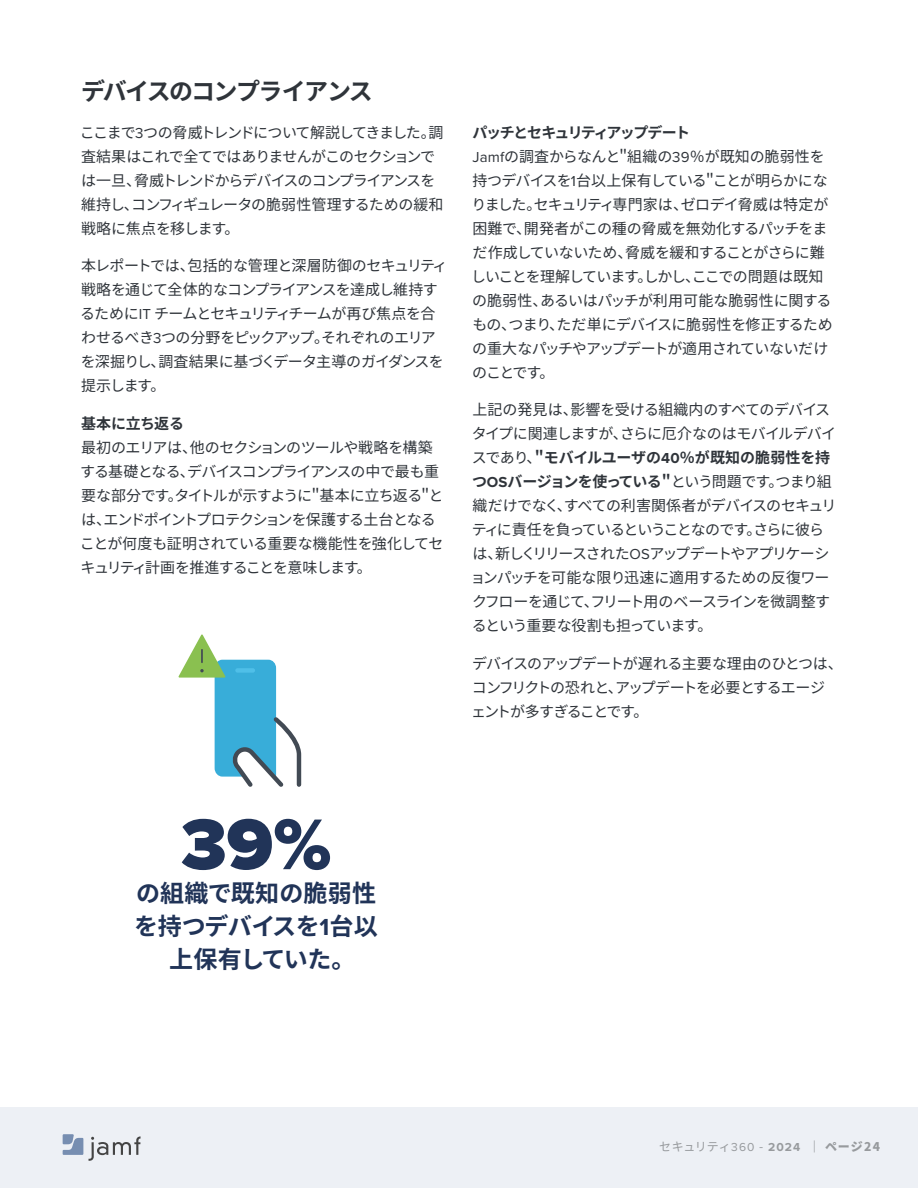
<style>
.page{position:relative;width:918px;height:1188px;background:#fff}
.page>*{position:absolute;margin:0;border:0;box-sizing:border-box;transform-origin:0 0}
.t1{font:900 74.4px "Proxima Nova";color:#213458}
.t2{font:700 24px/33px "Noto Sans CJ Kjp";letter-spacing:-.015em;color:#213458;text-align:center}
.H3_Section_header-US{font:700 24px "Noto Sans CJ Kjp";letter-spacing:-.07em;color:#2f343a}
.t3{font:15px/24px "Noto Sans CJ Kjp";letter-spacing:-.05em;color:#2f343a}
.t4{font:700 15px "Noto Sans CJ Kjp";letter-spacing:-.085em;color:#2f343a}
.t5{font:700 15px "Noto Sans CJ Kjp";letter-spacing:-.02em;color:#2f343a}
.t6{font:12px "Noto Sans CJ Kjp";letter-spacing:.005em;color:#979a9d}
.s1{font-family:"Proxima Nova"}
.s2{font-weight:700}
.s3{font-family:"Proxima Nova";font-weight:700}
.s4{font-weight:900}
</style>
<div class="page">
<div style="left:0;top:1107px;width:918px;height:81px;background:#edf0f5"></div>
<svg style="left:89px;top:1136px;width:52px;height:25px"></svg>
<svg style="left:63px;top:1134px;width:20px;height:21px"></svg>
<svg style="left:178px;top:634px;width:124px;height:153px"></svg>
<h3 class="H3_Section_header-US" style="left:81px;top:78px;width:293px">デバイスのコンプライアンス</h3>
<p class="t3" style="left:80px;top:120px;width:365px">ここまで<span class="s1">3</span>つの脅威トレンドについて解説してきました。調査結果はこれで全てではありませんがこのセクションでは一旦、脅威トレンドからデバイスのコンプライアンスを維持し、コンフィギュレータの脆弱性管理するための緩和戦略に焦点を移します。</p>
<p class="t3" style="left:80px;top:254px;width:369px">本レポートでは、包括的な管理と深層防御のセキュリティ戦略を通じて全体的なコンプライアンスを達成し維持するために<span class="s1">IT</span> チームとセキュリティチームが再び焦点を合わせるべき<span class="s1">3</span>つの分野をピックアップ。それぞれのエリアを深掘りし、調査結果に基づくデータ主導のガイダンスを提示します。</p>
<p class="t5" style="left:81px;top:415px;width:105px">基本に立ち返る</p>
<p class="t3" style="left:80px;top:435px;width:365px">最初のエリアは、他のセクションのツールや戦略を構築する基礎となる、デバイスコンプライアンスの中で最も重要な部分です。タイトルが示すように＂基本に立ち返る＂とは、エンドポイントプロテクションを保護する土台となることが何度も証明されている重要な機能性を強化してセキュリティ計画を推進することを意味します。</p>
<p class="t4" style="left:472px;top:124px;width:219px">パッチとセキュリティアップデート</p>
<p class="t3" style="left:471px;top:144px;width:363px"><span class="s1">Jamf</span>の調査からなんと＂組織の<span class="s1">39</span>％が既知の脆弱性を持つデバイスを<span class="s1">1</span>台以上保有している＂ことが明らかになりました。セキュリティ専門家は、ゼロデイ脅威は特定が困難で、開発者がこの種の脅威を無効化するパッチをまだ作成していないため、脅威を緩和することがさらに難しいことを理解しています。しかし、ここでの問題は既知の脆弱性、あるいはパッチが利用可能な脆弱性に関するもの、つまり、ただ単にデバイスに脆弱性を修正するための重大なパッチやアップデートが適用されていないだけのことです。</p>
<p class="t3" style="left:471px;top:398px;width:367px">上記の発見は、影響を受ける組織内のすべてのデバイスタイプに関連しますが、さらに厄介なのはモバイルデバイスであり、<span class="s2">＂モバイルユーザの</span><span class="s3">40</span><span class="s2">％が既知の脆弱性を持つ</span><span class="s3">OS</span><span class="s2">バージョンを使っている＂</span>という問題です。つまり組織だけでなく、すべての利害関係者がデバイスのセキュリティに責任を負っているということなのです。さらに彼らは、新しくリリースされた<span class="s1">OS</span>アップデートやアプリケーションパッチを可能な限り迅速に適用するための反復ワークフローを通じて、フリート用のベースラインを微調整するという重要な役割も担っています。</p>
<p class="t3" style="left:471px;top:651px;width:373px">デバイスのアップデートが遅れる主要な理由のひとつは、コンフリクトの恐れと、アップデートを必要とするエージェントが多すぎることです。</p>
<p class="t1" style="left:181px;top:789px;width:152px">39%</p>
<p class="t2" style="left:134px;top:877px;width:245px">の組織で既知の脆弱性を持つデバイスを<span class="s1">1</span>台以上保有していた。</p>
<p class="t6" style="left:659px;top:1140px;width:222px">セキュリティ<span class="s1">360</span> - <span class="s3">2024</span> <span class="s4">｜ ページ24</span></p>
</div>
